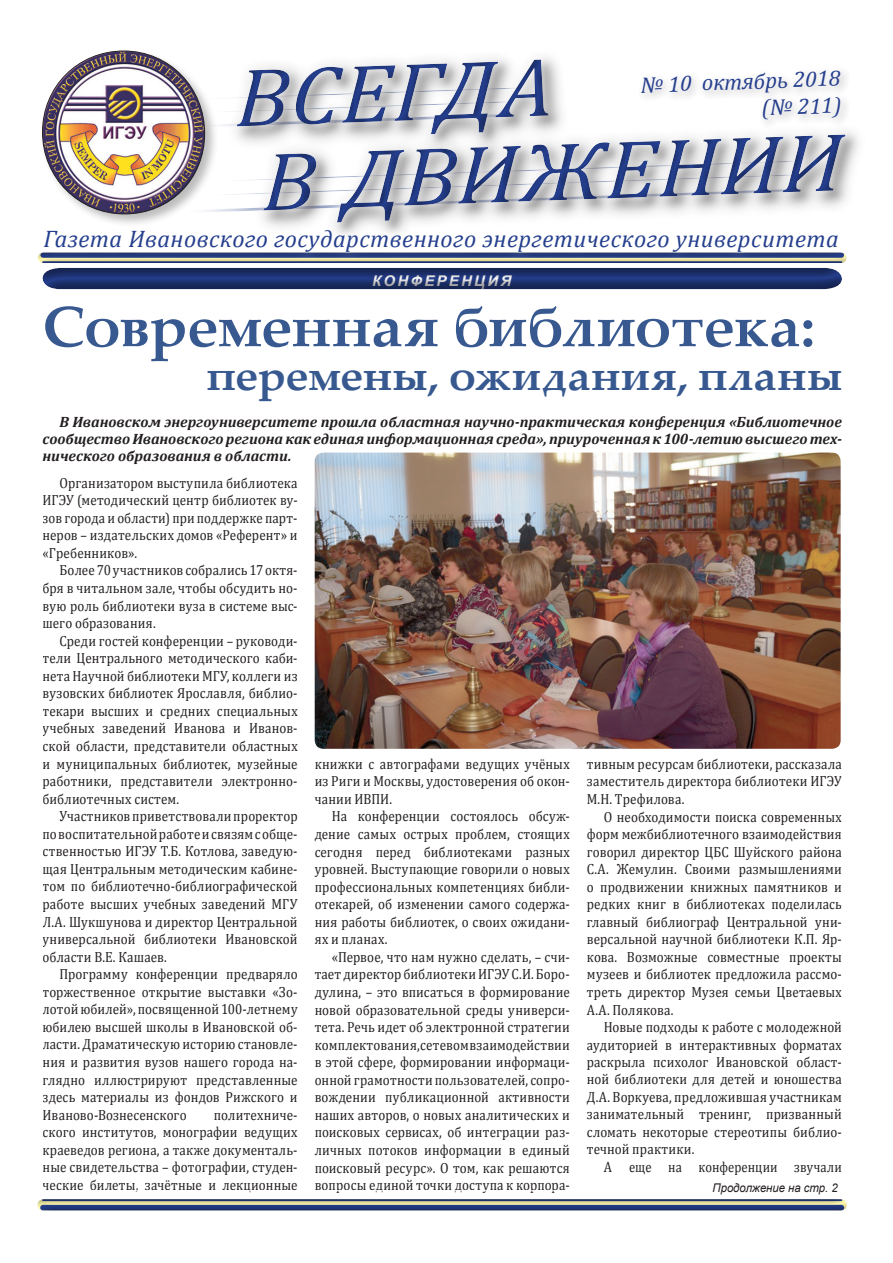
<style>
.page{position:relative;width:893px;height:1263px;background:#fff}
.page>*{position:absolute;margin:0;border:0;box-sizing:border-box;transform-origin:0 0}
.t1{font:italic 83.4px/84.9px "Cambria";color:#253f8e;scale:1.09 1}
.t2{font:700 57px "Palatino Linotype";letter-spacing:-.01em;color:#375990}
.t3{font:700 42px "Palatino Linotype";letter-spacing:.015em;color:#375990}
.t4{font:italic 24px "Cambria";letter-spacing:.02em;color:#253f8e}
.t5{font:italic 22.5px/27px "Cambria";color:#253f8e;text-align:right}
.t6{font:italic 700 15px/17px "Cambria";color:#231f20;text-align:justify}
.t7{font:italic 700 14.85px "Arial";letter-spacing:.15em;color:#fff}
.t8{font:14.7px/17.5px "Cambria";letter-spacing:.01em;color:#231f20;text-align:justify;scale:.89 1}
.t9{font:italic 12px "Arial";letter-spacing:-.005em;color:#231f20;scale:.95 1}
</style>
<div class="page">
<div style="left:40px;top:49px;width:185px;height:186px;background:#231f20;opacity:.3"></div>
<img style="left:43px;top:51px;width:162px;height:163px;border-radius:81px">
<img style="left:121px;top:49px;width:450px;height:169px">
<div style="left:32px;top:218px;width:861px;height:63px;background:#fff"></div>
<div style="left:0;top:1154px;width:891px;height:102px;background:#231f20;opacity:.5"></div>
<svg style="left:175px;top:49px;width:683px;height:166px"></svg>
<div style="left:42px;top:256px;width:801px;height:37px;background:#231f20;opacity:.5"></div>
<img style="left:315px;top:453px;width:526px;height:296px">
<h1 class="t1" style="left:232px;top:52px;width:557px;rotate:-2deg">ВСЕГДА<br>В ДВИЖЕНИИ</h1>
<h3 class="t4" style="left:44px;top:222px;width:797px">Газета Ивановского государственного энергетического университета</h3>
<h3 class="t5" style="left:640px;top:70px;width:202px;rotate:-2deg">№ 10 октябрь 2018 (№ 211)</h3>
<p class="t7" style="left:372px;top:271px;width:141px">КОНФЕРЕНЦИЯ</p>
<h2 class="t2" style="left:43px;top:286px;width:774px">Современная библиотека:</h2>
<h3 class="t3" style="left:207px;top:345px;width:637px">перемены, ожидания, планы</h3>
<p class="t6" style="left:43px;top:413px;width:801px;text-indent:17px">В Ивановском энергоуниверситете прошла областная научно-практическая конференция «Библиотечное сообщество Ивановского региона как единая информационная среда», приуроченная к 100-летию высшего тех&shy;нического образования в области.</p>
<p class="t8" style="left:43px;top:474px;width:288px;text-indent:17px">Организатором выступила библиотека ИГЭУ (методический центр библиотек ву&shy;зов города и области) при поддержке парт&shy;неров – издательских домов «Референт» и «Гребенников».</p>
<p class="t8" style="left:43px;top:562px;width:288px;text-indent:17px">Более 70 участников собрались 17 октя&shy;бря в читальном зале, чтобы обсудить но&shy;вую роль библиотеки вуза в системе выс&shy;шего образования.</p>
<p class="t8" style="left:43px;top:632px;width:288px;text-indent:17px">Среди гостей конференции – руководи&shy;тели Центрального методического каби&shy;нета Научной библиотеки МГУ, коллеги из вузовских библиотек Ярославля, библио&shy;текари высших и средних специальных учебных заведений Иванова и Иванов&shy;ской области, представители областных и муниципальных библиотек, музейные работники, представители электронно&shy;библиотечных систем.</p>
<p class="t8" style="left:43px;top:807px;width:288px;text-indent:17px">Участников приветствовали проректор по воспитательной работе и связям с обще&shy;ственностью ИГЭУ Т.Б. Котлова, заведую&shy;щая Центральным методическим кабине&shy;том по библиотечно-библиографической работе высших учебных заведений МГУ Л.А. Шукшунова и директор Центральной универсальной библиотеки Ивановской области В.Е. Кашаев.</p>
<p class="t8" style="left:43px;top:965px;width:288px;text-indent:17px">Программу конференции предваряло торжественное открытие выставки «Зо&shy;лотой юбилей», посвященной 100-летнему юбилею высшей школы в Ивановской об&shy;ласти. Драматическую историю становле&shy;ния и развития вузов нашего города на&shy;глядно иллюстрируют представленные здесь материалы из фондов Рижского и Иваново-Вознесенского</p>
<p class="t8" style="left:43px;top:1106px;width:288px;text-indent:171px">политехниче&shy;ского институтов, монографии ведущих краеведов региона, а также документаль&shy;ные свидетельства – фотографии, студен&shy;ческие билеты, зачётные и лекционные</p>
<p class="t8" style="left:315px;top:755px;width:288px">книжки с автографами ведущих учёных из Риги и Москвы, удостоверения об окон&shy;чании ИВПИ.</p>
<p class="t8" style="left:315px;top:808px;width:288px;text-indent:17px">На конференции состоялось обсуж&shy;дение самых острых проблем, стоящих сегодня перед библиотеками разных уровней. Выступающие говорили о новых профессиональных компетенциях библи&shy;отекарей, об изменении самого содержа&shy;ния работы библиотек, о своих ожидани&shy;ях и планах.</p>
<p class="t8" style="left:315px;top:948px;width:288px;text-indent:17px">«Первое, что нам нужно сделать, – счи&shy;тает директор библиотеки ИГЭУ С.И. Боро&shy;дулина, – это вписаться в формирование новой образовательной среды универси&shy;тета. Речь идет об электронной стратегии комплектования, сетевом взаимодействии в этой сфере, формировании информаци&shy;онной грамотности пользователей, сопро&shy;вождении публикационной активности наших авторов, о новых аналитических и поисковых сервисах, об интеграции раз&shy;личных потоков информации в единый поисковый ресурс». О том, как решаются вопросы единой точки доступа к корпора-</p>
<p class="t8" style="left:587px;top:755px;width:288px">тивным ресурсам библиотеки, рассказала заместитель директора библиотеки ИГЭУ М.Н. Трефилова.</p>
<p class="t8" style="left:587px;top:808px;width:288px;text-indent:17px">О необходимости поиска современных форм межбиблиотечного взаимодействия говорил директор ЦБС Шуйского района С.А. Жемулин. Своими размышлениями о продвижении книжных памятников и редких книг в библиотеках поделилась главный библиограф Центральной уни&shy;версальной научной библиотеки К.П. Яр&shy;кова. Возможные совместные проекты музеев и библиотек предложила рассмо&shy;треть директор Музея семьи Цветаевых А.А. Полякова.</p>
<p class="t8" style="left:587px;top:1018px;width:288px;text-indent:17px">Новые подходы к работе с молодежной аудиторией в интерактивных форматах раскрыла психолог Ивановской област-</p>
<p class="t8" style="left:587px;top:1070px;width:288px">ной библиотеки для детей и юношества Д.А. Воркуева, предложившая участникам занимательный тренинг, призванный сломать некоторые стереотипы библио&shy;течной практики.</p>
<p class="t8" style="left:604px;top:1158px;width:269px">А еще на конференции звучали</p>
<p class="t9" style="left:712px;top:1180px;width:133px">Продолжение на стр. 2</p>
</div>
